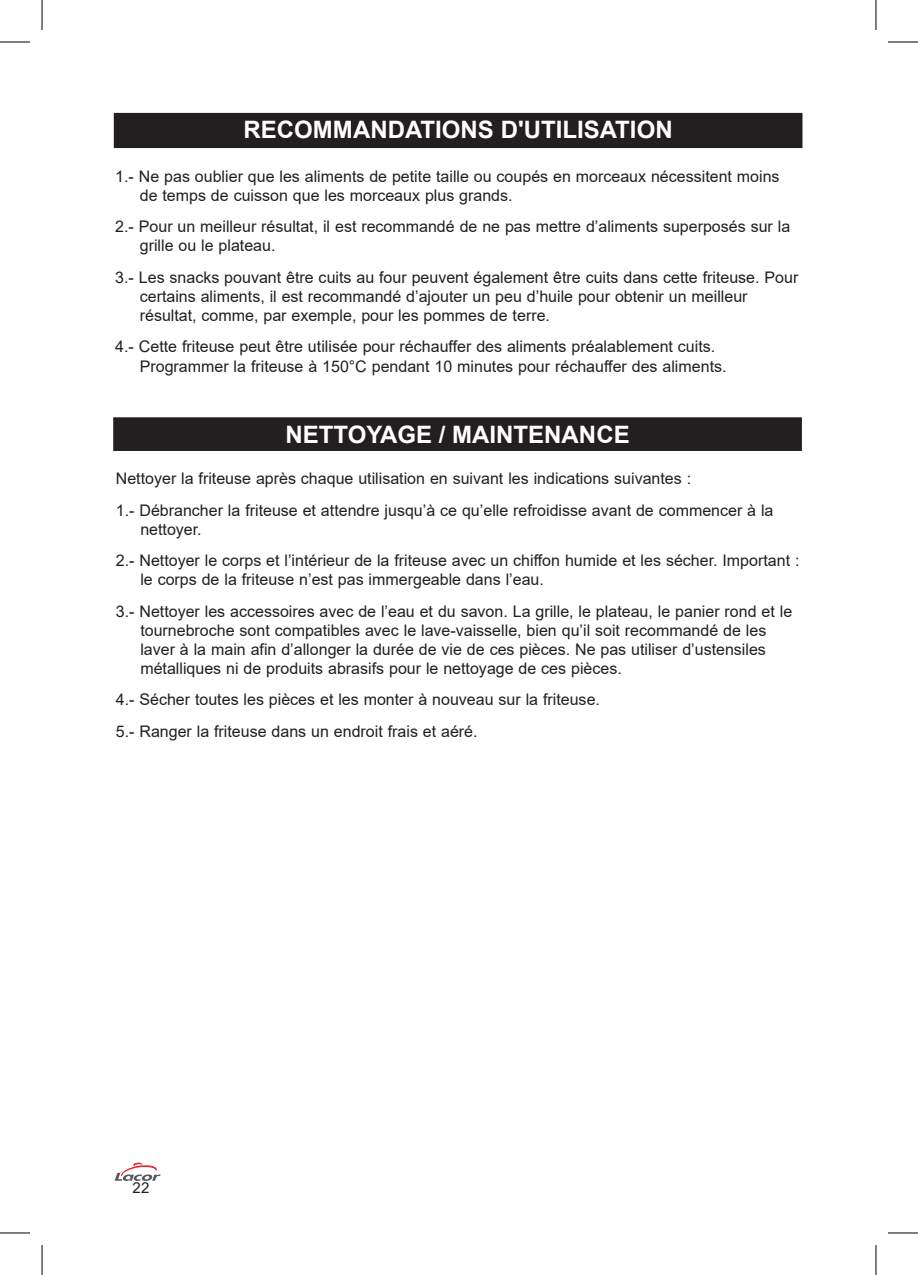
<style>
.page{position:relative;width:918px;height:1275px;background:#fff}
.page>*{position:absolute;margin:0;border:0;box-sizing:border-box;transform-origin:0 0}
.t1{font:700 24px "Arial";color:#fff}
.t2{font:16px "Arial";color:#231f20}
.t3{font:15px "Arial";color:#231f20}
</style>
<div class="page">
<svg style="left:115px;top:1162px;width:46px;height:19px"></svg>
<div style="left:115px;top:114px;width:686px;height:33px;background:#231f20"></div>
<div style="left:114px;top:113px;width:688px;height:35px;border:2px solid #231f20"></div>
<div style="left:114px;top:418px;width:686px;height:32px;background:#231f20"></div>
<div style="left:113px;top:417px;width:688px;height:34px;border:2px solid #231f20"></div>
<hr style="left:0;top:42px;width:30px;height:1px;background:#000">
<hr style="left:887px;top:42px;width:30px;height:1px;background:#000">
<hr style="left:0;top:1232px;width:30px;height:1px;background:#000">
<hr style="left:887px;top:1232px;width:30px;height:1px;background:#000">
<hr style="left:42px;top:0;width:1px;height:30px;background:#000">
<hr style="left:42px;top:1245px;width:1px;height:30px;background:#000">
<hr style="left:875px;top:0;width:1px;height:30px;background:#000">
<hr style="left:875px;top:1245px;width:1px;height:30px;background:#000">
<p class="t1" style="left:243px;top:113px;width:430px">RECOMMANDATIONS D'UTILISATION</p>
<p class="t2" style="left:115px;top:165px;width:665px">1.- Ne pas oublier que les aliments de petite taille ou coupés en morceaux nécessitent moins</p>
<p class="t2" style="left:140px;top:184px;width:374px">de temps de cuisson que les morceaux plus grands.</p>
<p class="t2" style="left:115px;top:216px;width:676px">2.- Pour un meilleur résultat, il est recommandé de ne pas mettre d’aliments superposés sur la</p>
<p class="t2" style="left:140px;top:235px;width:137px">grille ou le plateau.</p>
<p class="t2" style="left:115px;top:266px;width:684px">3.- Les snacks pouvant être cuits au four peuvent également être cuits dans cette friteuse. Pour</p>
<p class="t2" style="left:140px;top:285px;width:609px">certains aliments, il est recommandé d’ajouter un peu d’huile pour obtenir un meilleur</p>
<p class="t2" style="left:140px;top:304px;width:411px">résultat, comme, par exemple, pour les pommes de terre.</p>
<p class="t2" style="left:115px;top:336px;width:601px">4.- Cette friteuse peut être utilisée pour réchauffer des aliments préalablement cuits.</p>
<p class="t2" style="left:140px;top:355px;width:588px">Programmer la friteuse à 150°C pendant 10 minutes pour réchauffer des aliments.</p>
<p class="t1" style="left:285px;top:417px;width:346px">NETTOYAGE / MAINTENANCE</p>
<p class="t2" style="left:116px;top:468px;width:576px">Nettoyer la friteuse après chaque utilisation en suivant les indications suivantes :</p>
<p class="t2" style="left:116px;top:499px;width:659px">1.- Débrancher la friteuse et attendre jusqu’à ce qu’elle refroidisse avant de commencer à la</p>
<p class="t2" style="left:140px;top:518px;width:63px">nettoyer.</p>
<p class="t2" style="left:116px;top:549px;width:685px">2.- Nettoyer le corps et l’intérieur de la friteuse avec un chiffon humide et les sécher. Important :</p>
<p class="t2" style="left:140px;top:568px;width:405px">le corps de la friteuse n’est pas immergeable dans l’eau.</p>
<p class="t2" style="left:116px;top:600px;width:677px">3.- Nettoyer les accessoires avec de l’eau et du savon. La grille, le plateau, le panier rond et le</p>
<p class="t2" style="left:140px;top:619px;width:627px">tournebroche sont compatibles avec le lave-vaisselle, bien qu’il soit recommandé de les</p>
<p class="t2" style="left:140px;top:638px;width:627px">laver à la main afin d’allonger la durée de vie de ces pièces. Ne pas utiliser d’ustensiles</p>
<p class="t2" style="left:140px;top:657px;width:483px">métalliques ni de produits abrasifs pour le nettoyage de ces pièces.</p>
<p class="t2" style="left:116px;top:688px;width:485px">4.- Sécher toutes les pièces et les monter à nouveau sur la friteuse.</p>
<p class="t2" style="left:116px;top:720px;width:363px">5.- Ranger la friteuse dans un endroit frais et aéré.</p>
<p class="t3" style="left:132px;top:1177px;width:18px">22</p>
</div>
